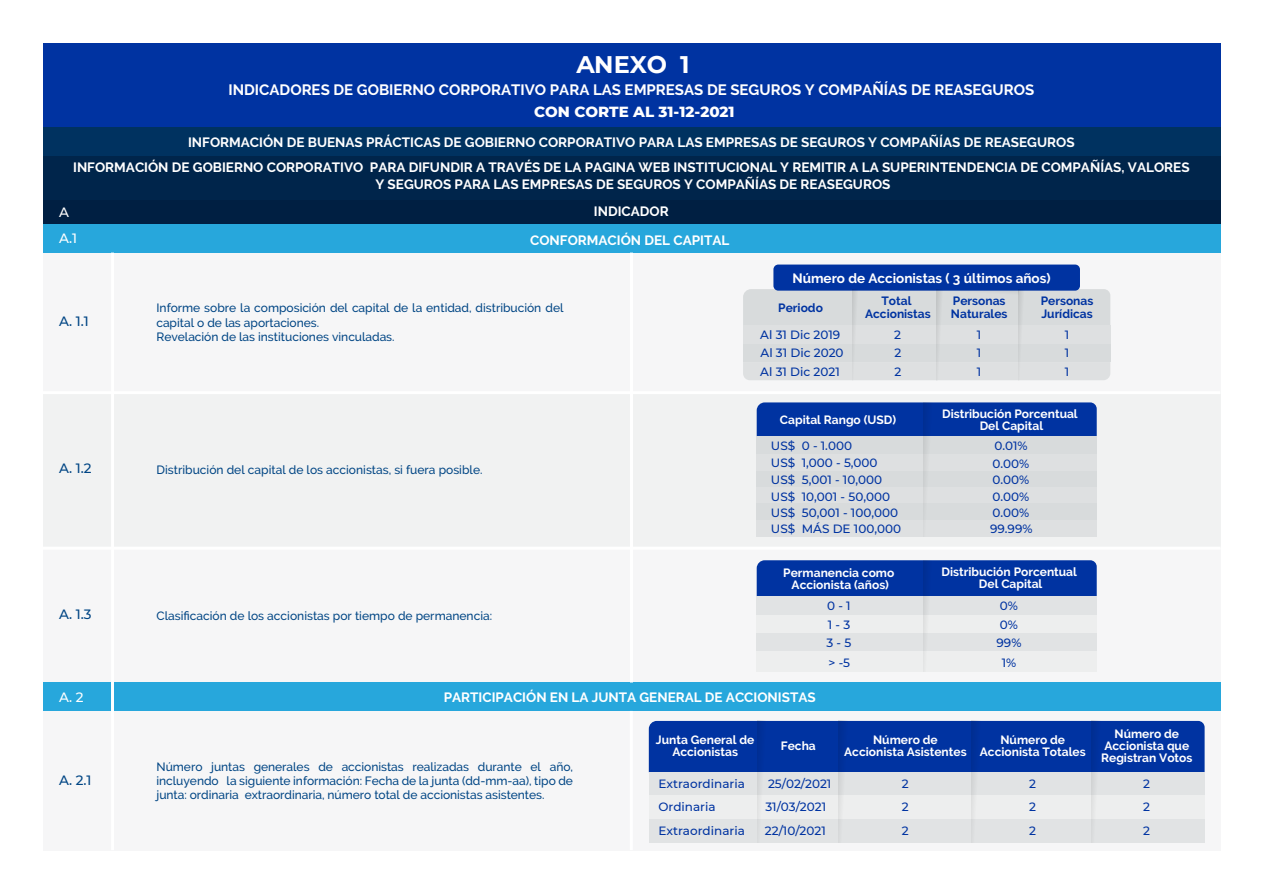
<style>
.page{position:relative;width:1263px;height:893px;background:#fff}
.page>*{position:absolute;margin:0;border:0;box-sizing:border-box;transform-origin:0 0}
.t1{font:700 24px "Montserrat";letter-spacing:-.005em;color:#fff}
.t2{font:700 15px "Raleway";color:#fff}
.t3{font:800 15px "Montserrat";color:#fff}
.t4{font:700 13.5px/25.5px "Raleway";color:#fff;text-align:center}
.t5{font:500 13.5px "Montserrat";color:#004584}
.t6{font:500 13.5px/26px "Montserrat";color:#fff}
.t7{font:500 12px/14.4px "Raleway";color:#004584}
.t8{font:500 12px/16.5px "Montserrat";color:#0033a1}
.t9{font:700 12px/12px "Raleway";color:#fff;text-align:center}
.t10{font:700 12px/12.8px "Raleway";color:#0033a1}
</style>
<div class="page">
<div style="left:43px;top:248px;width:1177px;height:144px;background:#f6f6f7"></div>
<div style="left:43px;top:392px;width:1177px;height:156px;background:#f1f2f2"></div>
<div style="left:43px;top:548px;width:1177px;height:139px;background:#f6f6f7"></div>
<div style="left:43px;top:703px;width:1177px;height:147px;background:#f6f6f7"></div>
<div style="left:43px;top:43px;width:1177px;height:84px;background:#0033a1"></div>
<div style="left:43px;top:127px;width:1177px;height:29px;background:#003260"></div>
<div style="left:43px;top:156px;width:1177px;height:44px;background:#00254b"></div>
<div style="left:43px;top:200px;width:1177px;height:24px;background:#001f42"></div>
<div style="left:43px;top:224px;width:1177px;height:29px;background:#27a7dc"></div>
<div style="left:43px;top:683px;width:1177px;height:28px;background:#27a7dc"></div>
<div style="left:743px;top:289px;width:367px;height:37px;background:#d8dbdc"></div>
<div style="left:743px;top:362px;width:367px;height:18px;background:#dee0e1"></div>
<div style="left:743px;top:344px;width:367px;height:18px;background:#d8dbdc"></div>
<div style="left:743px;top:326px;width:367px;height:18px;background:#dee0e1"></div>
<div style="left:840px;top:287px;width:178px;height:10px;background:#d8dbdc"></div>
<div style="left:773px;top:265px;width:307px;height:26px;background:#0033a1;border-radius:5px"></div>
<svg style="left:852px;top:289px;width:10px;height:91px"></svg>
<div style="left:937px;top:289px;width:10px;height:91px;background:#d8dbdc"></div>
<svg style="left:1018px;top:289px;width:10px;height:91px"></svg>
<div style="left:757px;top:560px;width:340px;height:37px;background:#0033a1"></div>
<div style="left:757px;top:597px;width:340px;height:18px;background:#e1e3e4"></div>
<div style="left:757px;top:615px;width:340px;height:18px;background:#edeeee"></div>
<div style="left:757px;top:633px;width:340px;height:19px;background:#e1e3e4"></div>
<div style="left:757px;top:652px;width:340px;height:20px;background:#edeeee"></div>
<svg style="left:923px;top:560px;width:16px;height:94px"></svg>
<div style="left:757px;top:402px;width:340px;height:35px;background:#0033a1"></div>
<div style="left:757px;top:437px;width:340px;height:18px;background:#d8dbdc"></div>
<div style="left:757px;top:455px;width:340px;height:16px;background:#dee0e1"></div>
<div style="left:757px;top:471px;width:340px;height:16px;background:#d8dbdc"></div>
<div style="left:757px;top:487px;width:340px;height:16px;background:#dee0e1"></div>
<div style="left:757px;top:503px;width:340px;height:17px;background:#d8dbdc"></div>
<div style="left:757px;top:520px;width:340px;height:17px;background:#dee0e1"></div>
<svg style="left:923px;top:402px;width:16px;height:96px"></svg>
<div style="left:649px;top:721px;width:556px;height:51px;background:#0033a1"></div>
<div style="left:649px;top:772px;width:556px;height:24px;background:#e1e3e4"></div>
<div style="left:649px;top:796px;width:556px;height:23px;background:#edeeee"></div>
<div style="left:649px;top:819px;width:556px;height:24px;background:#e1e3e4"></div>
<svg style="left:757px;top:721px;width:16px;height:98px"></svg>
<svg style="left:839px;top:721px;width:15px;height:94px"></svg>
<svg style="left:972px;top:721px;width:15px;height:89px"></svg>
<svg style="left:1092px;top:721px;width:15px;height:90px"></svg>
<hr style="left:111px;top:253px;width:3px;height:597px;background:#fff">
<hr style="left:630px;top:253px;width:3px;height:430px;background:#fff">
<hr style="left:43px;top:391px;width:1177px;height:3px;background:#fff">
<hr style="left:43px;top:547px;width:1177px;height:3px;background:#fff">
<hr style="left:630px;top:711px;width:3px;height:139px;background:#fff">
<h1 class="t1" style="left:576px;top:48px;width:115px">ANEXO 1</h1>
<p class="t2" style="left:228px;top:81px;width:807px">INDICADORES DE GOBIERNO CORPORATIVO PARA LAS EMPRESAS DE SEGUROS Y COMPAÑÍAS DE REASEGUROS</p>
<p class="t4" style="left:73px;top:129px;width:1118px">INFORMACIÓN DE BUENAS PRÁCTICAS DE GOBIERNO CORPORATIVO PARA LAS EMPRESAS DE SEGUROS Y COMPAÑÍAS DE REASEGUROS<br>INFORMACIÓN DE GOBIERNO CORPORATIVO PARA DIFUNDIR A TRAVÉS DE LA PAGINA WEB INSTITUCIONAL Y REMITIR A LA SUPERINTENDENCIA DE COMPAÑÍAS, VALORES</p>
<p class="t4" style="left:375px;top:171px;width:517px">Y SEGUROS PARA LAS EMPRESAS DE SEGUROS Y COMPAÑÍAS DE REASEGUROS</p>
<p class="t3" style="left:534px;top:101px;width:202px">CON CORTE AL 31-12-2021</p>
<p class="t6" style="left:59px;top:199px;width:19px">A<br>A.1</p>
<p class="t5" style="left:59px;top:311px;width:31px">A. 1.1</p>
<p class="t4" style="left:530px;top:196px;width:201px;line-height:29.4px">INDICADOR<br>CONFORMACIÓN DEL CAPITAL</p>
<p class="t7" style="left:156px;top:301px;width:408px">Informe sobre la composición del capital de la entidad, distribución del capital o de las aportaciones.<br>Revelación de las instituciones vinculadas.</p>
<p class="t5" style="left:59px;top:459px;width:34px">A. 1.2</p>
<p class="t7" style="left:157px;top:462px;width:327px">Distribución del capital de los accionistas, si fuera posible.</p>
<p class="t5" style="left:59px;top:605px;width:34px">A. 1.3</p>
<p class="t7" style="left:157px;top:609px;width:337px">Clasificación de los accionistas por tiempo de permanencia:</p>
<p class="t4" style="left:792px;top:266px;width:260px">Número de Accionistas ( 3 últimos años)</p>
<p class="t10" style="left:865px;top:295px;width:67px;text-align:center">Total<br>Accionistas</p>
<p class="t10" style="left:951px;top:295px;width:58px">Personas<br>Naturales</p>
<p class="t10" style="left:1041px;top:295px;width:54px">Personas<br>Jurídicas</p>
<p class="t10" style="left:778px;top:301px;width:46px">Periodo</p>
<p class="t8" style="left:761px;top:344px;width:85px">Al 31 Dic 2020</p>
<p class="t8" style="left:760px;top:326px;width:81px">Al 31 Dic 2019</p>
<p class="t8" style="left:894px;top:326px;width:8px">2</p>
<p class="t8" style="left:977px;top:326px;width:6px">1</p>
<p class="t8" style="left:1065px;top:326px;width:6px">1</p>
<p class="t8" style="left:894px;top:344px;width:8px">2</p>
<p class="t8" style="left:977px;top:344px;width:6px">1</p>
<p class="t8" style="left:1065px;top:344px;width:6px">1</p>
<p class="t8" style="left:760px;top:363px;width:81px">Al 31 Dic 2021</p>
<p class="t8" style="left:894px;top:363px;width:8px">2</p>
<p class="t8" style="left:977px;top:363px;width:6px">1</p>
<p class="t8" style="left:1065px;top:363px;width:6px">1</p>
<p class="t9" style="left:780px;top:414px;width:118px">Capital Rango (USD)</p>
<p class="t9" style="left:942px;top:408px;width:137px">Distribución Porcentual<br>Del Capital</p>
<p class="t8" style="left:771px;top:437px;width:132px">US$ 0 - 1.000<br>US$ 1,000 - 5,000<br>US$ 5,001 - 10,000<br>US$ 10,001 - 50,000<br>US$ 50,001 - 100,000<br>US$ MÁS DE 100,000</p>
<p class="t8" style="left:992px;top:436px;width:38px;line-height:17.7px">0.01%<br>0.00%</p>
<p class="t8" style="left:990px;top:471px;width:44px">0.00%<br>0.00%<br>0.00%<br>99.99%</p>
<p class="t9" style="left:783px;top:567px;width:113px">Permanencia como<br>Accionista (años)</p>
<p class="t9" style="left:941px;top:566px;width:137px">Distribución Porcentual<br>Del Capital</p>
<p class="t8" style="left:827px;top:596px;width:25px;line-height:19.4px">0 - 1<br>1 - 3</p>
<p class="t8" style="left:826px;top:632px;width:26px;line-height:20px">3 - 5 &gt; -5</p>
<p class="t8" style="left:1000px;top:596px;width:20px;line-height:19.4px">0%<br>0%</p>
<p class="t8" style="left:996px;top:632px;width:26px;line-height:20px;text-align:center">99%<br>1%</p>
<p class="t6" style="left:59px;top:684px;width:26px">A. 2</p>
<p class="t5" style="left:59px;top:770px;width:34px">A. 2.1</p>
<p class="t4" style="left:444px;top:685px;width:374px">PARTICIPACIÓN EN LA JUNTA GENERAL DE ACCIONISTAS</p>
<p class="t7" style="left:157px;top:759px;width:418px;text-align:justify">Número juntas generales de accionistas realizadas durante el año, incluyendo la siguiente información: Fecha de la junta (dd-mm-aa), tipo de junta: ordinaria extraordinaria, número total de accionistas asistentes.</p>
<p class="t9" style="left:656px;top:733px;width:100px">Junta General de<br>Accionistas</p>
<p class="t9" style="left:781px;top:739px;width:36px">Fecha</p>
<p class="t9" style="left:844px;top:733px;width:124px">Número de<br>Accionista Asistentes</p>
<p class="t9" style="left:980px;top:733px;width:107px">Número de<br>Accionista Totales</p>
<p class="t9" style="left:1101px;top:727px;width:93px">Número de<br>Accionista que<br>Registran Votos</p>
<p class="t8" style="left:658px;top:775px;width:88px">Extraordinaria</p>
<p class="t8" style="left:658px;top:822px;width:88px">Extraordinaria</p>
<p class="t8" style="left:765px;top:772px;width:68px;line-height:23.4px">25/02/2021<br>31/03/2021<br>22/10/2021</p>
<p class="t8" style="left:902px;top:773px;width:8px;line-height:22.2px">2<br>2</p>
<p class="t8" style="left:1029px;top:773px;width:8px;line-height:22.2px">2<br>2</p>
<p class="t8" style="left:1029px;top:822px;width:8px">2</p>
<p class="t8" style="left:1143px;top:773px;width:8px;line-height:22.2px">2<br>2</p>
<p class="t8" style="left:1143px;top:822px;width:8px">2</p>
<p class="t8" style="left:658px;top:798px;width:59px">Ordinaria</p>
<p class="t8" style="left:902px;top:822px;width:8px">2</p>
</div>
